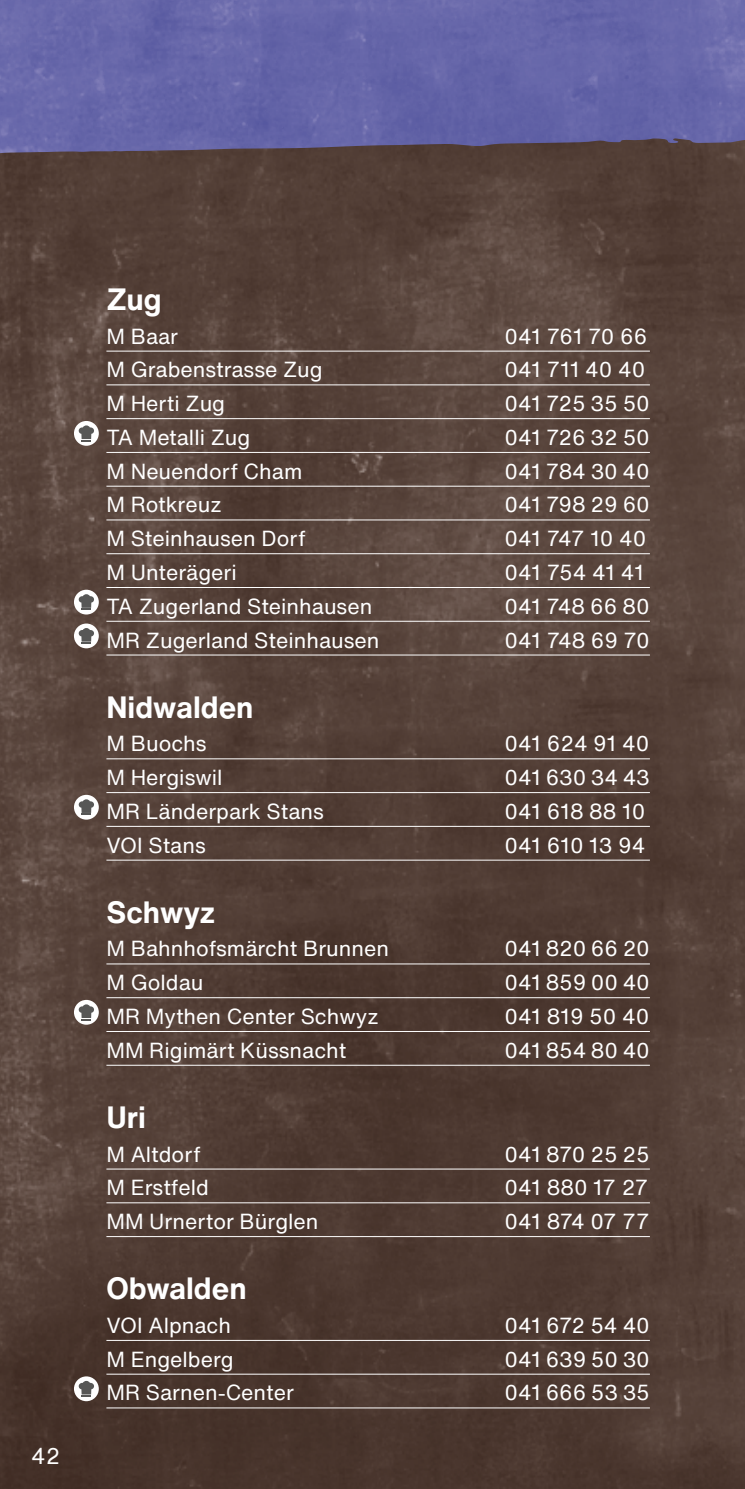
<style>
.page{position:relative;width:745px;height:1489px;background:#fff}
.page>*{position:absolute;margin:0;border:0;box-sizing:border-box;transform-origin:0 0}
.t1{font:700 30px "Helvetica Now Text";color:#fff}
.t2{font:22.5px "Helvetica Now Text";color:#fff}
.t3{font:21.25px "Helvetica Now Text";color:#fff}
</style>
<div class="page">
<img style="left:0;top:153px;width:744px;height:1335px">
<img style="left:0;top:0;width:744px;height:153px">
<hr style="left:106px;top:351px;width:543px;height:1px;background:#fff">
<hr style="left:106px;top:384px;width:543px;height:1px;background:#fff">
<hr style="left:106px;top:418px;width:543px;height:1px;background:#fff">
<hr style="left:106px;top:452px;width:543px;height:1px;background:#fff">
<hr style="left:106px;top:486px;width:543px;height:1px;background:#fff">
<hr style="left:106px;top:519px;width:543px;height:1px;background:#fff">
<hr style="left:106px;top:553px;width:543px;height:1px;background:#fff">
<hr style="left:106px;top:587px;width:543px;height:1px;background:#fff">
<hr style="left:106px;top:621px;width:543px;height:1px;background:#fff">
<hr style="left:106px;top:654px;width:543px;height:1px;background:#fff">
<hr style="left:106px;top:758px;width:543px;height:1px;background:#fff">
<hr style="left:106px;top:792px;width:543px;height:1px;background:#fff">
<hr style="left:106px;top:826px;width:543px;height:1px;background:#fff">
<hr style="left:106px;top:859px;width:543px;height:1px;background:#fff">
<hr style="left:106px;top:963px;width:543px;height:1px;background:#fff">
<hr style="left:106px;top:997px;width:543px;height:1px;background:#fff">
<hr style="left:106px;top:1031px;width:543px;height:1px;background:#fff">
<hr style="left:106px;top:1064px;width:543px;height:1px;background:#fff">
<hr style="left:106px;top:1168px;width:543px;height:1px;background:#fff">
<hr style="left:106px;top:1202px;width:543px;height:1px;background:#fff">
<hr style="left:106px;top:1236px;width:543px;height:1px;background:#fff">
<hr style="left:106px;top:1339px;width:543px;height:1px;background:#fff">
<hr style="left:106px;top:1373px;width:543px;height:1px;background:#fff">
<hr style="left:106px;top:1407px;width:543px;height:1px;background:#fff">
<div style="left:74px;top:421px;width:25px;height:25px;background:#fff;border-radius:50%"></div>
<svg style="left:79px;top:425px;width:15px;height:16px"></svg>
<div style="left:74px;top:589px;width:25px;height:25px;background:#fff;border-radius:50%"></div>
<svg style="left:79px;top:594px;width:15px;height:16px"></svg>
<div style="left:74px;top:623px;width:25px;height:25px;background:#fff;border-radius:50%"></div>
<svg style="left:79px;top:628px;width:15px;height:16px"></svg>
<div style="left:74px;top:794px;width:25px;height:25px;background:#fff;border-radius:50%"></div>
<svg style="left:79px;top:799px;width:15px;height:16px"></svg>
<svg style="left:74px;top:999px;width:25px;height:25px"></svg>
<svg style="left:79px;top:1004px;width:15px;height:16px"></svg>
<svg style="left:74px;top:1376px;width:25px;height:24px"></svg>
<svg style="left:79px;top:1380px;width:15px;height:16px"></svg>
<p class="t2" style="left:31px;top:1438px;width:30px">42</p>
<h1 class="t1" style="left:106px;top:276px;width:57px">Zug</h1>
<p class="t3" style="left:106px;top:320px;width:73px">M Baar</p>
<p class="t3" style="left:504px;top:320px;width:144px">041 761 70 66</p>
<p class="t3" style="left:106px;top:354px;width:218px">M Grabenstrasse Zug</p>
<p class="t3" style="left:504px;top:354px;width:142px">041 711 40 40</p>
<p class="t3" style="left:106px;top:387px;width:120px">M Herti Zug</p>
<p class="t3" style="left:504px;top:387px;width:147px">041 725 35 50</p>
<p class="t3" style="left:106px;top:421px;width:145px">TA Metalli Zug</p>
<p class="t3" style="left:504px;top:421px;width:147px">041 726 32 50</p>
<p class="t3" style="left:106px;top:455px;width:197px">M Neuendorf Cham</p>
<p class="t3" style="left:504px;top:455px;width:147px">041 784 30 40</p>
<p class="t3" style="left:106px;top:489px;width:117px">M Rotkreuz</p>
<p class="t3" style="left:504px;top:489px;width:147px">041 798 29 60</p>
<p class="t3" style="left:106px;top:522px;width:201px">M Steinhausen Dorf</p>
<p class="t3" style="left:504px;top:522px;width:143px">041 747 10 40</p>
<p class="t3" style="left:106px;top:556px;width:132px">M Unterägeri</p>
<p class="t3" style="left:504px;top:556px;width:141px">041 754 41 41</p>
<p class="t3" style="left:106px;top:590px;width:267px">TA Zugerland Steinhausen</p>
<p class="t3" style="left:504px;top:590px;width:147px">041 748 66 80</p>
<p class="t3" style="left:106px;top:624px;width:274px">MR Zugerland Steinhausen</p>
<p class="t3" style="left:504px;top:624px;width:147px">041 748 69 70</p>
<h1 class="t1" style="left:106px;top:684px;width:149px">Nidwalden</h1>
<p class="t3" style="left:106px;top:727px;width:102px">M Buochs</p>
<p class="t3" style="left:504px;top:727px;width:146px">041 624 91 40</p>
<p class="t3" style="left:106px;top:761px;width:117px">M Hergiswil</p>
<p class="t3" style="left:504px;top:761px;width:147px">041 630 34 43</p>
<p class="t3" style="left:106px;top:795px;width:219px">MR Länderpark Stans</p>
<p class="t3" style="left:504px;top:795px;width:142px">041 618 88 10</p>
<p class="t3" style="left:106px;top:829px;width:101px">VOI Stans</p>
<p class="t3" style="left:504px;top:829px;width:142px">041 610 13 94</p>
<h1 class="t1" style="left:106px;top:889px;width:110px">Schwyz</h1>
<p class="t3" style="left:106px;top:932px;width:284px">M Bahnhofsmärcht Brunnen</p>
<p class="t3" style="left:504px;top:932px;width:147px">041 820 66 20</p>
<p class="t3" style="left:106px;top:966px;width:98px">M Goldau</p>
<p class="t3" style="left:504px;top:966px;width:147px">041 859 00 40</p>
<p class="t3" style="left:106px;top:1000px;width:273px">MR Mythen Center Schwyz</p>
<p class="t3" style="left:504px;top:1000px;width:146px">041 819 50 40</p>
<p class="t3" style="left:106px;top:1034px;width:241px">MM Rigimärt Küssnacht</p>
<p class="t3" style="left:504px;top:1034px;width:147px">041 854 80 40</p>
<h1 class="t1" style="left:106px;top:1094px;width:41px">Uri</h1>
<p class="t3" style="left:106px;top:1137px;width:96px">M Altdorf</p>
<p class="t3" style="left:504px;top:1137px;width:147px">041 870 25 25</p>
<p class="t3" style="left:106px;top:1171px;width:104px">M Erstfeld</p>
<p class="t3" style="left:504px;top:1171px;width:145px">041 880 17 27</p>
<p class="t3" style="left:106px;top:1205px;width:213px">MM Urnertor Bürglen</p>
<p class="t3" style="left:504px;top:1205px;width:147px">041 874 07 77</p>
<h1 class="t1" style="left:106px;top:1265px;width:142px">Obwalden</h1>
<p class="t3" style="left:106px;top:1309px;width:126px">VOI Alpnach</p>
<p class="t3" style="left:504px;top:1309px;width:147px">041 672 54 40</p>
<p class="t3" style="left:106px;top:1342px;width:129px">M Engelberg</p>
<p class="t3" style="left:504px;top:1342px;width:147px">041 639 50 30</p>
<p class="t3" style="left:106px;top:1376px;width:189px">MR Sarnen-Center</p>
<p class="t3" style="left:504px;top:1376px;width:147px">041 666 53 35</p>
</div>
